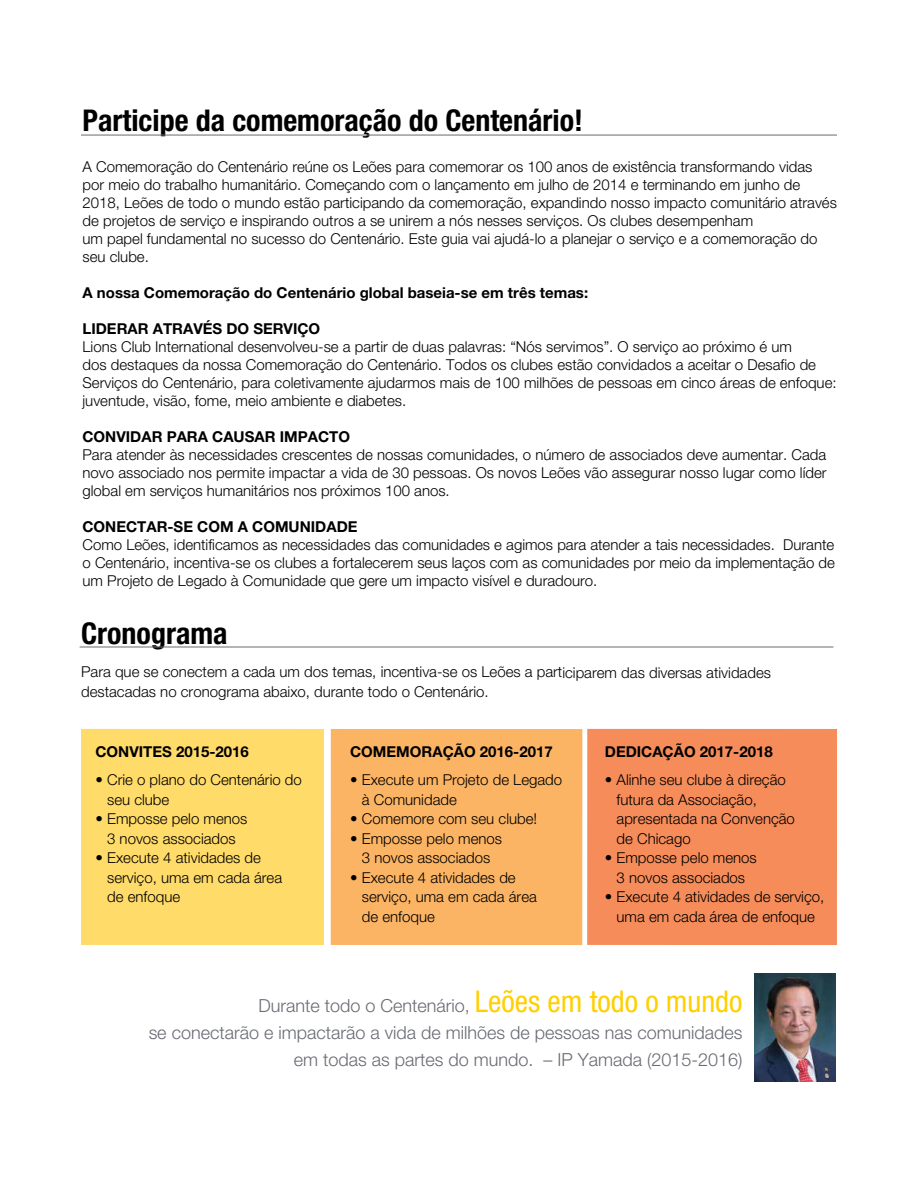
<style>
.page{position:relative;width:918px;height:1188px;background:#fff}
.page>*{position:absolute;margin:0;border:0;box-sizing:border-box;transform-origin:0 0}
.t1{font:700 condensed 30px "Helvetica Neue";color:#000}
.t2{font:300 18px/27px "Helvetica Neue";color:#696b73;text-align:right}
.t3{font:300 15px/19.5px "Helvetica Neue";color:#000}
.t4{font:700 15px "Helvetica Neue";color:#000}
.s1{font-weight:400;font-stretch:condensed;font-size:30px;color:#ffcf01}
</style>
<div class="page">
<div style="left:587px;top:729px;width:250px;height:216px;background:#f68c59"></div>
<div style="left:331px;top:729px;width:251px;height:216px;background:#fbb464"></div>
<div style="left:81px;top:729px;width:243px;height:216px;background:#ffdb69"></div>
<hr style="left:81px;top:135px;width:756px;height:1px;background:#696b73">
<hr style="left:80px;top:647px;width:753px;height:1px;background:#696b73">
<img style="left:754px;top:974px;width:81px;height:108px">
<h1 class="t1" style="left:83px;top:102px;width:502px">Participe da comemoração do Centenário!</h1>
<p class="t3" style="left:83px;top:157px;width:756px;line-height:18px">A Comemoração do Centenário reúne os Leões para comemorar os 100 anos de existência transformando vidas por meio do trabalho humanitário. Começando com o lançamento em julho de 2014 e terminando em junho de 2018, Leões de todo o mundo estão participando da comemoração, expandindo nosso impacto comunitário através de projetos de serviço e inspirando outros a se unirem a nós nesses serviços. Os clubes desempenham<br>um papel fundamental no sucesso do Centenário. Este guia vai ajudá-lo a planejar o serviço e a comemoração do seu clube.</p>
<p class="t4" style="left:83px;top:283px;width:507px">A nossa Comemoração do Centenário global baseia-se em três temas:</p>
<p class="t4" style="left:83px;top:319px;width:239px">LIDERAR ATRAVÉS DO SERVIÇO</p>
<p class="t3" style="left:83px;top:337px;width:756px;line-height:18px">Lions Club International desenvolveu-se a partir de duas palavras: “Nós servimos”. O serviço ao próximo é um<br>dos destaques da nossa Comemoração do Centenário. Todos os clubes estão convidados a aceitar o Desafio de Serviços do Centenário, para coletivamente ajudarmos mais de 100 milhões de pessoas em cinco áreas de enfoque: juventude, visão, fome, meio ambiente e diabetes.</p>
<p class="t4" style="left:83px;top:427px;width:269px">CONVIDAR PARA CAUSAR IMPACTO</p>
<p class="t3" style="left:83px;top:445px;width:746px;line-height:18px;text-align:justify">Para atender às necessidades crescentes de nossas comunidades, o número de associados deve aumentar. Cada novo associado nos permite impactar a vida de 30 pessoas. Os novos Leões vão assegurar nosso lugar como líder global em serviços humanitários nos próximos 100 anos.</p>
<p class="t4" style="left:83px;top:517px;width:277px">CONECTAR-SE COM A COMUNIDADE</p>
<p class="t3" style="left:83px;top:535px;width:754px;line-height:18px;text-align:justify">Como Leões, identificamos as necessidades das comunidades e agimos para atender a tais necessidades. Durante o Centenário, incentiva-se os clubes a fortalecerem seus laços com as comunidades por meio da implementação de um Projeto de Legado à Comunidade que gere um impacto visível e duradouro.</p>
<h1 class="t1" style="left:81px;top:615px;width:148px">Cronograma</h1>
<p class="t3" style="left:81px;top:662px;width:691px">Para que se conectem a cada um dos temas, incentiva-se os Leões a participarem das diversas atividades destacadas no cronograma abaixo, durante todo o Centenário.</p>
<p class="t4" style="left:95px;top:742px;width:155px">CONVITES 2015-2016</p>
<p class="t3" style="left:107px;top:770px;width:196px;text-indent:-12px">• Crie o plano do Centenário do seu clube</p>
<p class="t3" style="left:95px;top:809px;width:153px;text-align:center">• Emposse pelo menos<br>3 novos associados</p>
<p class="t3" style="left:107px;top:848px;width:177px;text-indent:-12px">• Execute 4 atividades de serviço, uma em cada área de enfoque</p>
<p class="t4" style="left:350px;top:742px;width:204px">COMEMORAÇÃO 2016-2017</p>
<p class="t3" style="left:362px;top:770px;width:202px;text-indent:-12px">• Execute um Projeto de Legado à Comunidade</p>
<p class="t3" style="left:350px;top:809px;width:189px">• Comemore com seu clube!</p>
<p class="t3" style="left:350px;top:828px;width:153px;text-align:center">• Emposse pelo menos<br>3 novos associados</p>
<p class="t3" style="left:362px;top:867px;width:177px;text-indent:-12px">• Execute 4 atividades de serviço, uma em cada área de enfoque</p>
<p class="t4" style="left:605px;top:742px;width:169px">DEDICAÇÃO 2017-2018</p>
<p class="t3" style="left:617px;top:770px;width:180px;text-indent:-12px">• Alinhe seu clube à direção futura da Associação, apresentada na Convenção de Chicago</p>
<p class="t3" style="left:605px;top:848px;width:153px;text-align:center">• Emposse pelo menos<br>3 novos associados</p>
<p class="t3" style="left:605px;top:887px;width:221px;text-align:center">• Execute 4 atividades de serviço, uma em cada área de enfoque</p>
<p class="t2" style="left:149px;top:992px;width:595px">Durante todo o Centenário, <span class="s1">Leões em todo o mundo<br></span>se conectarão e impactarão a vida de milhões de pessoas nas comunidades em todas as partes do mundo. – IP Yamada (2015-2016)</p>
</div>
